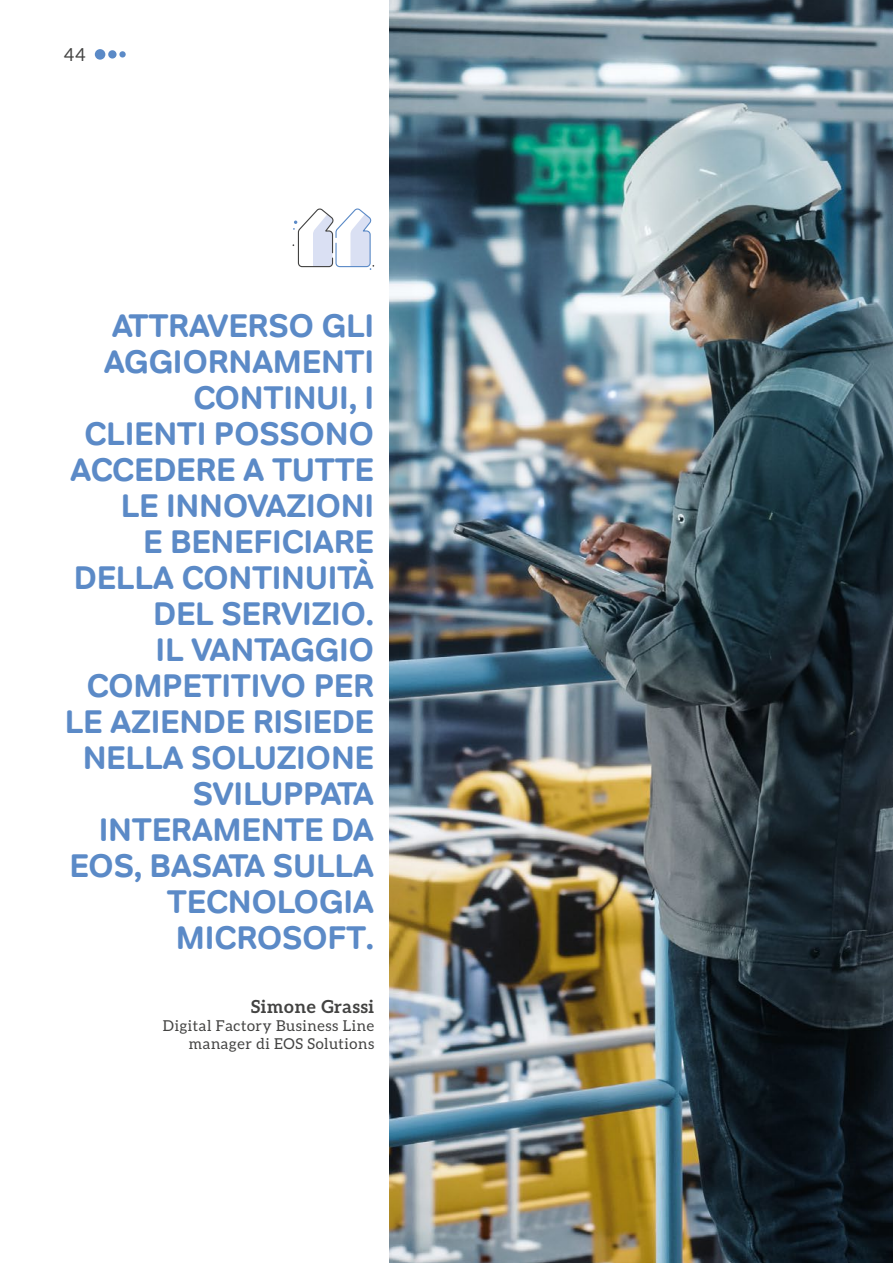
<style>
.page{position:relative;width:893px;height:1263px;background:#fff}
.page>*{position:absolute;margin:0;border:0;box-sizing:border-box;transform-origin:0 0}
.t1{font:700 33px/36px "Tondo";letter-spacing:-.01em;color:#5b8ac7;text-align:right}
.t2{font:700 18px "Aleo";letter-spacing:.04em;color:#434342}
.t3{font:18px "Aleo";color:#434342}
.t4{font:15px/18px "Aleo";letter-spacing:.04em;color:#434342;text-align:right}
</style>
<div class="page">
<div style="left:95px;top:49px;width:10px;height:11px;background:#5b8ac7;border-radius:50%"></div>
<div style="left:108px;top:50px;width:9px;height:9px;background:#5b8ac7;border-radius:50%"></div>
<svg style="left:119px;top:51px;width:7px;height:7px"></svg>
<img style="left:390px;top:0;width:503px;height:1263px">
<svg style="left:293px;top:208px;width:81px;height:62px"></svg>
<p class="t3" style="left:64px;top:44px;width:23px">44</p>
<p class="t1" style="left:65px;top:308px;width:311px">ATTRAVERSO GLI<br>AGGIORNAMENTI<br>CONTINUI, I<br>CLIENTI POSSONO<br>ACCEDERE A TUTTE<br>LE INNOVAZIONI<br>E BENEFICIARE<br>DELLA CONTINUITÀ<br>DEL SERVIZIO.<br>IL VANTAGGIO<br>COMPETITIVO PER<br>LE AZIENDE RISIEDE<br>NELLA SOLUZIONE<br>SVILUPPATA<br>INTERAMENTE DA<br>EOS, BASATA SULLA<br>TECNOLOGIA<br>MICROSOFT.</p>
<p class="t2" style="left:251px;top:996px;width:125px">Simone Grassi</p>
<p class="t4" style="left:163px;top:1017px;width:213px">Digital Factory Business Line manager di EOS Solutions</p>
</div>
